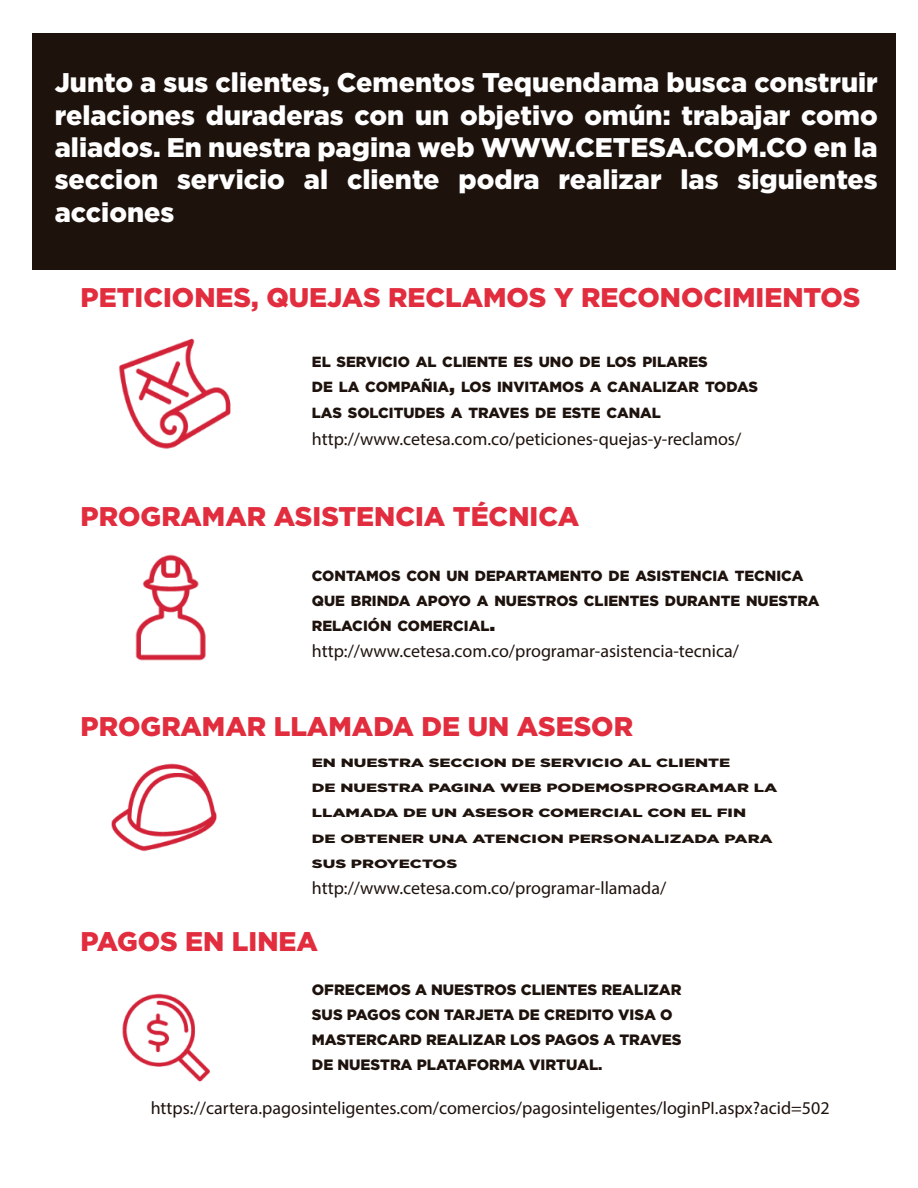
<style>
.page{position:relative;width:918px;height:1188px;background:#fff}
.page>*{position:absolute;margin:0;border:0;box-sizing:border-box;transform-origin:0 0}
.t1{font:900 27px/32.4px "Gotham";color:#fff;text-align:justify}
.t2{font:900 27px "Gotham";color:#e12d3e}
.t3{font:18px "Myriad Pro";color:#1e120d}
.t4{font:900 15px/25.2px "Gotham";color:#1e120d}
.t5{font:900 14.7px/25.2px "Gotham";color:#1e120d}
.t6{font:900 12px/25.2px "Gotham";color:#1e120d;scale:1.39 1}
.s1{font-size:21px}
</style>
<div class="page">
<div style="left:32px;top:34px;width:864px;height:236px;background:#1e120d"></div>
<img style="left:118px;top:338px;width:113px;height:111px">
<img style="left:135px;top:554px;width:71px;height:107px">
<img style="left:111px;top:763px;width:106px;height:89px">
<img style="left:122px;top:993px;width:88px;height:89px">
<p class="t1" style="left:55px;top:66px;width:825px">Junto a sus clientes, Cementos Tequendama busca construir relaciones duraderas con un objetivo omún: trabajar como aliados. En nuestra pagina web WWW.CETESA.COM.CO en la seccion servicio al cliente podra realizar las siguientes acciones</p>
<h1 class="t2" style="left:81px;top:279px;width:781px">PETICIONES, QUEJAS RECLAMOS Y RECONOCIMIENTOS</h1>
<p class="t5" style="left:312px;top:349px;width:448px">EL SERVICIO AL CLIENTE ES UNO DE LOS PILARES<br>DE LA COMPAÑIA<span class="s1">,</span> LOS INVITAMOS A CANALIZAR TODAS<br>LAS SOLCITUDES A TRAVES DE ESTE CANAL</p>
<p class="t3" style="left:312px;top:428px;width:431px">http://www.cetesa.com.co/peticiones-quejas-y-reclamos/</p>
<h1 class="t2" style="left:81px;top:498px;width:500px">PROGRAMAR ASISTENCIA TÉCNICA</h1>
<p class="t5" style="left:312px;top:563px;width:509px">CONTAMOS CON UN DEPARTAMENTO DE ASISTENCIA TECNICA<br>QUE BRINDA APOYO A NUESTROS CLIENTES DURANTE NUESTRA<br>RELACIÓN COMERCIAL<span class="s1">.</span></p>
<p class="t3" style="left:312px;top:639px;width:429px">http://www.cetesa.com.co/programar-asistencia-tecnica/</p>
<h1 class="t2" style="left:81px;top:708px;width:554px">PROGRAMAR LLAMADA DE UN ASESOR</h1>
<p class="t6" style="left:312px;top:750px;width:336px">EN NUESTRA SECCION DE SERVICIO AL CLIENTE<br>DE NUESTRA PAGINA WEB PODEMOSPROGRAMAR LA LLAMADA DE UN ASESOR COMERCIAL CON EL FIN<br>DE OBTENER UNA ATENCION PERSONALIZADA PARA SUS PROYECTOS</p>
<p class="t3" style="left:312px;top:876px;width:356px">http://www.cetesa.com.co/programar-llamada/</p>
<h1 class="t2" style="left:81px;top:922px;width:239px">PAGOS EN LINEA</h1>
<p class="t4" style="left:312px;top:977px;width:371px">OFRECEMOS A NUESTROS CLIENTES REALIZAR SUS PAGOS CON TARJETA DE CREDITO VISA O MASTERCARD REALIZAR LOS PAGOS A TRAVES DE NUESTRA PLATAFORMA VIRTUAL.</p>
<p class="t3" style="left:151px;top:1097px;width:680px">https://cartera.pagosinteligentes.com/comercios/pagosinteligentes/loginPI.aspx?acid=502</p>
</div>
